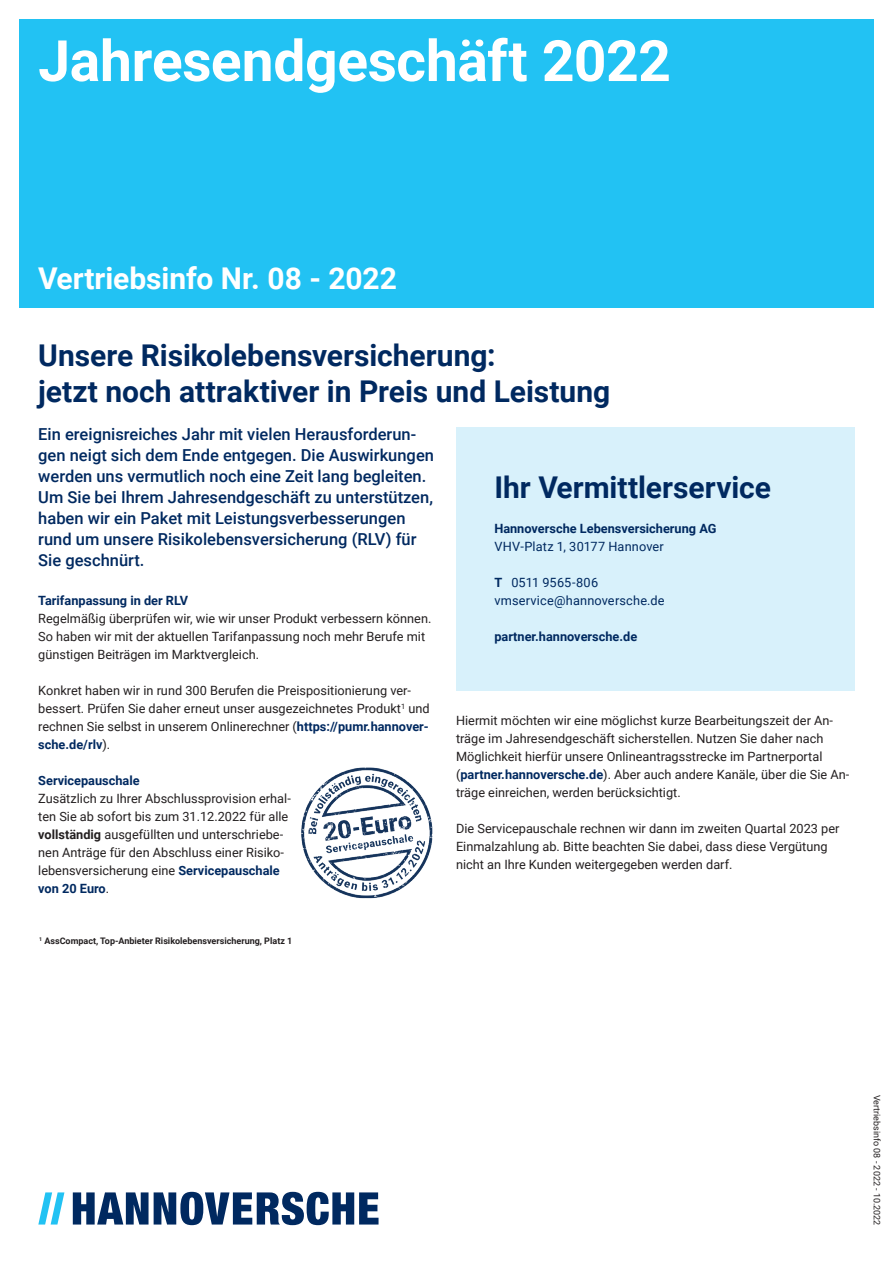
<style>
.page{position:relative;width:893px;height:1263px;background:#fff}
.page>*{position:absolute;margin:0;border:0;box-sizing:border-box;transform-origin:0 0}
.t1{font:700 57px "Roboto";letter-spacing:-.01em;color:#fff}
.t2{font:700 30px/36px "Roboto";color:#002960}
.t3{font:700 30px "Roboto";color:#fff}
.t4{font:500 16.5px/21px "Roboto";color:#002960}
.t5{font:12.75px/18px "Roboto";color:#231f20}
.t6{font:700 12.75px "Roboto";color:#002960}
.t7{font:12.75px/18px "Roboto";letter-spacing:.015em;color:#002960}
.t8{font:700 9px "Roboto";color:#231f20}
.t9{font:9px "Roboto";color:#231f20}
.s1{font-weight:700}
.s2{font-weight:700;color:#002960}
</style>
<div class="page">
<div style="left:19px;top:19px;width:855px;height:288px;background:#22c2f3"></div>
<svg style="left:73px;top:1192px;width:305px;height:33px"></svg>
<svg style="left:38px;top:1192px;width:26px;height:32px"></svg>
<img style="left:301px;top:767px;width:132px;height:132px">
<div style="left:456px;top:427px;width:399px;height:264px;background:#d8f1fb"></div>
<h1 class="t1" style="left:38px;top:21px;width:634px">Jahresendgeschäft 2022</h1>
<h2 class="t3" style="left:38px;top:257px;width:360px">Vertriebsinfo Nr. 08 - 2022</h2>
<h2 class="t2" style="left:38px;top:336px;width:573px">Unsere Risikolebensversicherung:<br>jetzt noch attraktiver in Preis und Leistung</h2>
<p class="t4" style="left:38px;top:423px;width:397px">Ein ereignisreiches Jahr mit vielen Herausforderun&shy;gen neigt sich dem Ende entgegen. Die Auswirkungen werden uns vermutlich noch eine Zeit lang begleiten.<br>Um Sie bei Ihrem Jahresendgeschäft zu unterstützen, haben wir ein Paket mit Leistungsverbesserungen rund um unsere Risikolebensversicherung (RLV) für Sie geschnürt.</p>
<h2 class="t2" style="left:494px;top:468px;width:278px">Ihr Vermittlerservice</h2>
<p class="t6" style="left:494px;top:520px;width:224px">Hannoversche Lebensversicherung AG</p>
<p class="t7" style="left:494px;top:537px;width:171px">VHV-Platz 1, 30177 Hannover</p>
<p class="t7" style="left:494px;top:573px;width:172px"><span class="s1">T</span> 0511 9565-806 vmservice@hannoversche.de</p>
<p class="t6" style="left:494px;top:628px;width:144px">partner.hannoversche.de</p>
<p class="t6" style="left:38px;top:591px;width:151px">Tarifanpassung in der RLV</p>
<p class="t5" style="left:38px;top:609px;width:395px">Regelmäßig überprüfen wir, wie wir unser Produkt verbessern können.<br>So haben wir mit der aktuellen Tarifanpassung noch mehr Berufe mit günstigen Beiträgen im Marktvergleich.</p>
<p class="t5" style="left:38px;top:681px;width:393px">Konkret haben wir in rund 300 Berufen die Preispositionierung ver&shy;bessert. Prüfen Sie daher erneut unser ausgezeichnetes Produkt<sup>1</sup> und rechnen Sie selbst in unserem Onlinerechner (<span class="s2">https://pumr.hannover&shy;sche.de/rlv</span>).</p>
<p class="t6" style="left:38px;top:771px;width:103px">Servicepauschale</p>
<p class="t5" style="left:38px;top:789px;width:254px">Zusätzlich zu Ihrer Abschlussprovision erhal&shy;ten Sie ab sofort bis zum 31.12.2022 für alle <span class="s1">vollständig</span> ausgefüllten und unterschriebe&shy;nen Anträge für den Abschluss einer Risiko&shy;lebensversicherung eine <span class="s2">Servicepauschale von 20 Euro</span>.</p>
<p class="t5" style="left:456px;top:711px;width:395px">Hiermit möchten wir eine möglichst kurze Bearbeitungszeit der An&shy;träge im Jahresendgeschäft sicherstellen. Nutzen Sie daher nach Möglichkeit hierfür unsere Onlineantragsstrecke im Partnerportal (<span class="s2">partner.hannoversche.de</span>). Aber auch andere Kanäle, über die Sie An&shy;träge einreichen, werden berücksichtigt.</p>
<p class="t5" style="left:456px;top:819px;width:385px">Die Servicepauschale rechnen wir dann im zweiten Quartal 2023 per<br>Einmalzahlung ab. Bitte beachten Sie dabei, dass diese Vergütung nicht an Ihre Kunden weitergegeben werden darf.</p>
<p class="t8" style="left:39px;top:935px;width:255px"><sup>1</sup> AssCompact, Top-Anbieter Risikolebensversicherung, Platz 1</p>
<p class="t9" style="left:883px;top:1094px;width:132px;rotate:90deg">Vertriebsinfo 08 - 2022 - 10.2022</p>
</div>
